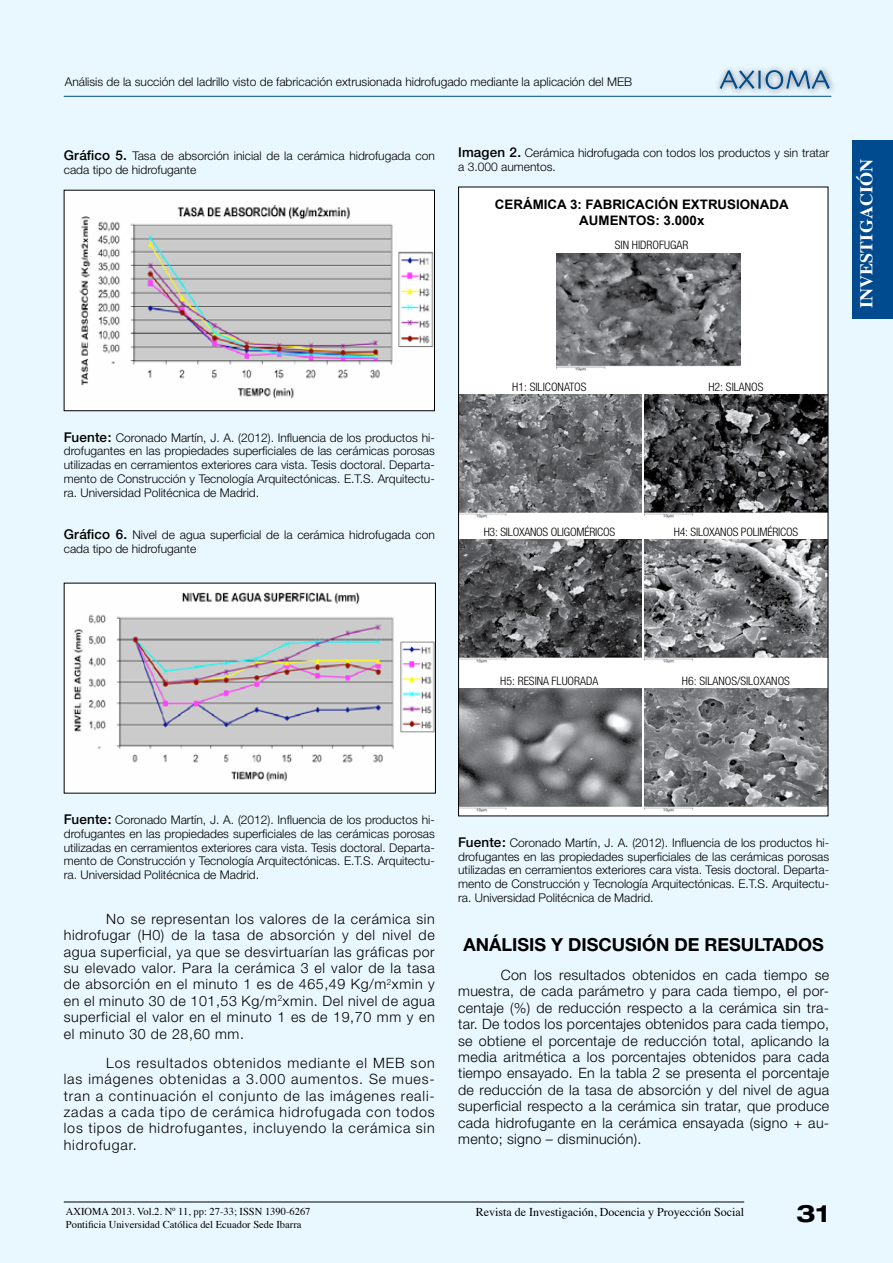
<style>
.page{position:relative;width:893px;height:1263px;background:#e9f7fe}
.page>*{position:absolute;margin:0;border:0;box-sizing:border-box;transform-origin:0 0}
.t1{font:700 expanded 24px "Helvetica Neue";color:#000}
.t2{font:700 18px "Helvetica Neue";color:#000}
.t3{font:700 18px "Times";color:#fff}
.t4{font:300 14.25px/16.4px "Helvetica Neue";letter-spacing:.04em;color:#000;text-align:justify}
.t5{font:700 13.05px/15.8px "Arial";color:#000;text-align:center}
.t6{font:300 12px/13.8px "Helvetica Neue";color:#000}
.t7{font:12px "Times";color:#000}
.t8{font:300 condensed 11.7px "Helvetica Neue";color:#000}
.t9{font:300 condensed 11.7px "Helvetica Neue";letter-spacing:-.02em;color:#000}
.t10{font:10.5px/12.6px "Times";color:#000}
.s1{font-weight:500;font-size:13.5px}
</style>
<div class="page">
<div style="left:853px;top:140px;width:40px;height:179px;background:#004a8f"></div>
<hr style="left:64px;top:1201px;width:680px;height:1px;background:#000">
<div style="left:715px;top:65px;width:122px;height:31px;background:#000;opacity:.51"></div>
<svg style="left:720px;top:70px;width:110px;height:19px;background:#97b3ca"></svg>
<hr style="left:64px;top:96px;width:767px;height:1px;background:#004a8f">
<img style="left:66px;top:192px;width:367px;height:217px">
<div style="left:64px;top:190px;width:371px;height:221px;border:1px solid #000"></div>
<img style="left:66px;top:585px;width:368px;height:206px">
<div style="left:459px;top:187px;width:369px;height:629px;background:#fff"></div>
<img style="left:557px;top:253px;width:183px;height:117px">
<img style="left:460px;top:394px;width:181px;height:123px">
<img style="left:644px;top:394px;width:182px;height:123px">
<img style="left:460px;top:539px;width:181px;height:123px">
<img style="left:644px;top:539px;width:182px;height:123px">
<img style="left:460px;top:688px;width:181px;height:123px">
<img style="left:644px;top:688px;width:182px;height:123px">
<p class="t6" style="left:65px;top:74px;width:569px">Análisis de la succión del ladrillo visto de fabricación extrusionada hidrofugado mediante la aplicación del MEB</p>
<p class="t6" style="left:64px;top:149px;width:372px"><span class="s1">Gráfico 5.</span> Tasa de absorción inicial de la cerámica hidrofugada con cada tipo de hidrofugante</p>
<p class="t6" style="left:458px;top:146px;width:372px"><span class="s1">Imagen 2.</span> Cerámica hidrofugada con todos los productos y sin tratar a 3.000 aumentos.</p>
<p class="t5" style="left:495px;top:197px;width:295px">CERÁMICA 3: FABRICACIÓN EXTRUSIONADA<br>AUMENTOS: 3.000x</p>
<p class="t8" style="left:615px;top:238px;width:75px">SIN HIDROFUGAR</p>
<h2 class="t3" style="left:849px;top:307px;width:150px;rotate:-90deg">INVESTIGACIÓN</h2>
<p class="t6" style="left:64px;top:430px;width:372px;text-align:justify"><span class="s1">Fuente:</span> Coronado Martín, J. A. (2012). Influencia de los productos hi&shy;drofugantes en las propiedades superficiales de las cerámicas porosas utilizadas en cerramientos exteriores cara vista. Tesis doctoral. Departa&shy;mento de Construcción y Tecnología Arquitectónicas. E.T.S. Arquitectu&shy;ra. Universidad Politécnica de Madrid.</p>
<p class="t6" style="left:64px;top:527px;width:372px"><span class="s1">Gráfico 6.</span> Nivel de agua superficial de la cerámica hidrofugada con cada tipo de hidrofugante</p>
<p class="t8" style="left:512px;top:380px;width:76px">H1: SILICONATOS</p>
<p class="t8" style="left:708px;top:380px;width:57px">H2: SILANOS</p>
<p class="t9" style="left:484px;top:525px;width:133px">H3: SILOXANOS OLIGOMÉRICOS</p>
<p class="t9" style="left:674px;top:525px;width:126px">H4: SILOXANOS POLIMÉRICOS</p>
<p class="t8" style="left:500px;top:674px;width:100px">H5: RESINA FLUORADA</p>
<p class="t8" style="left:682px;top:674px;width:109px">H6: SILANOS/SILOXANOS</p>
<p class="t6" style="left:64px;top:813px;width:372px;text-align:justify"><span class="s1">Fuente:</span> Coronado Martín, J. A. (2012). Influencia de los productos hi&shy;drofugantes en las propiedades superficiales de las cerámicas porosas utilizadas en cerramientos exteriores cara vista. Tesis doctoral. Departa&shy;mento de Construcción y Tecnología Arquitectónicas. E.T.S. Arquitectu&shy;ra. Universidad Politécnica de Madrid.</p>
<p class="t4" style="left:64px;top:910px;width:372px;text-indent:43px">No se representan los valores de la cerámica sin hidrofugar (H0) de la tasa de absorción y del nivel de agua superficial, ya que se desvirtuarían las gráficas por su elevado valor. Para la cerámica 3 el valor de la tasa de absorción en el minuto 1 es de 465,49 Kg/m<sup>2</sup>xmin y en el minuto 30 de 101,53 Kg/m<sup>2</sup>xmin. Del nivel de agua superficial el valor en el minuto 1 es de 19,70 mm y en el minuto 30 de 28,60 mm.</p>
<p class="t4" style="left:64px;top:1054px;width:372px;text-indent:43px">Los resultados obtenidos mediante el MEB son las imágenes obtenidas a 3.000 aumentos. Se mues&shy;tran a continuación el conjunto de las imágenes reali&shy;zadas a cada tipo de cerámica hidrofugada con todos los tipos de hidrofugantes, incluyendo la cerámica sin hidrofugar.</p>
<p class="t10" style="left:66px;top:1204px;width:246px">AXIOMA 2013. Vol.2. Nº 11, pp: 27-33; ISSN 1390-6267<br>Pontificia Universidad Católica del Ecuador Sede Ibarra</p>
<p class="t6" style="left:458px;top:835px;width:372px;text-align:justify"><span class="s1">Fuente:</span> Coronado Martín, J. A. (2012). Influencia de los productos hi&shy;drofugantes en las propiedades superficiales de las cerámicas porosas utilizadas en cerramientos exteriores cara vista. Tesis doctoral. Departa&shy;mento de Construcción y Tecnología Arquitectónicas. E.T.S. Arquitectu&shy;ra. Universidad Politécnica de Madrid.</p>
<h2 class="t2" style="left:463px;top:933px;width:362px">ANÁLISIS Y DISCUSIÓN DE RESULTADOS</h2>
<p class="t4" style="left:458px;top:966px;width:372px;text-indent:43px">Con los resultados obtenidos en cada tiempo se muestra, de cada parámetro y para cada tiempo, el por&shy;centaje (%) de reducción respecto a la cerámica sin tra&shy;tar. De todos los porcentajes obtenidos para cada tiempo, se obtiene el porcentaje de reducción total, aplicando la media aritmética a los porcentajes obtenidos para cada tiempo ensayado. En la tabla 2 se presenta el porcentaje de reducción de la tasa de absorción y del nivel de agua superficial respecto a la cerámica sin tratar, que produce cada hidrofugante en la cerámica ensayada (signo + au&shy;mento; signo – disminución).</p>
<p class="t7" style="left:476px;top:1201px;width:270px">Revista de Investigación, Docencia y Proyección Social</p>
<h1 class="t1" style="left:796px;top:1199px;width:34px">31</h1>
</div>
